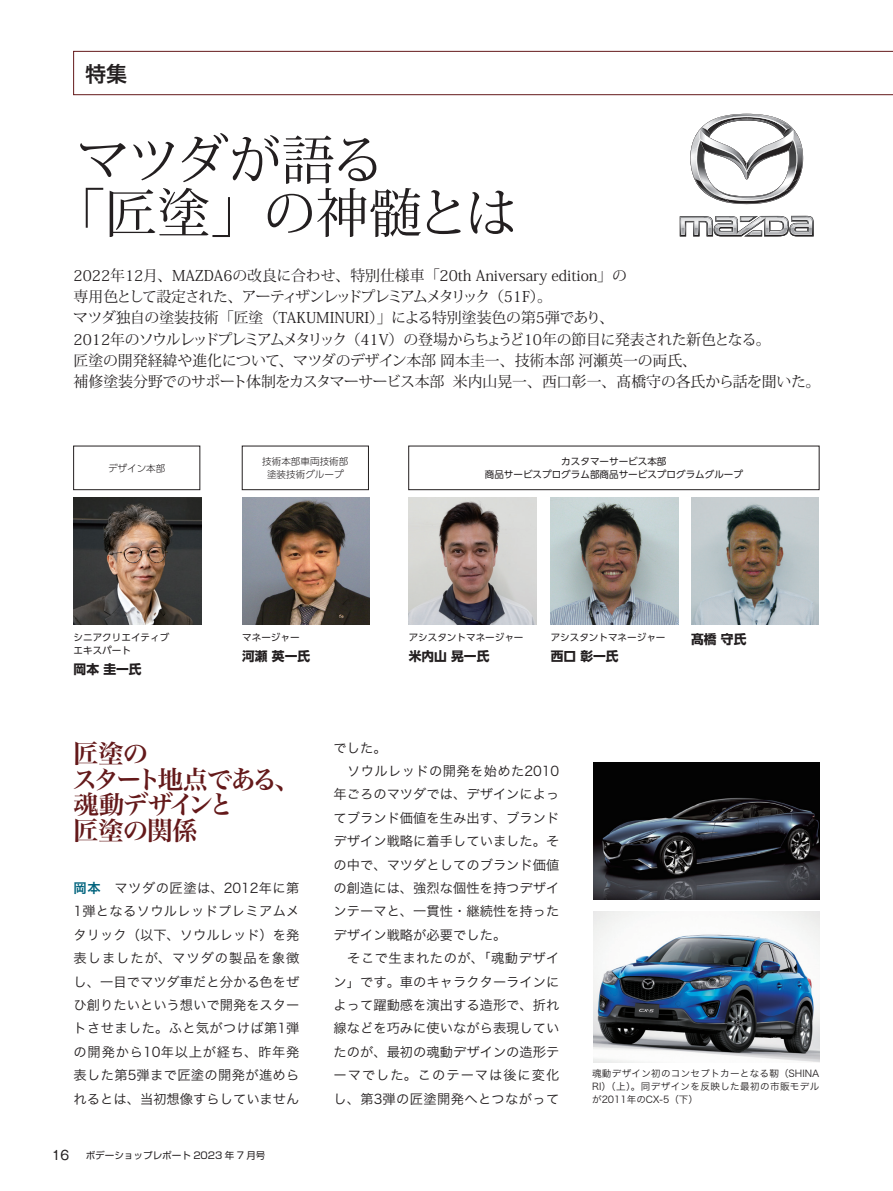
<style>
.page{position:relative;width:893px;height:1191px;background:#fff}
.page>*{position:absolute;margin:0;border:0;box-sizing:border-box;transform-origin:0 0}
.t1{font:53.1px/53.1px "Koz Min Pro";letter-spacing:-.03em;color:#231f20}
.t2{font:25.5px/25.5px "Hira Min Pro W6";letter-spacing:-.06em;color:#64191a}
.t3{font:21.3px "Hira Kaku Pro W6";color:#231f20}
.t4{font:14.85px/21.3px "Koz Min Pro";letter-spacing:-.01em;color:#231f20}
.t5{font:13.35px/23.4px "Hira Kaku Pro W3";color:#231f20;text-align:justify}
.t6{font:700 12.75px "UD Shin Go Pro";color:#231f20}
.t7{font:12.75px "Gothic MB101 Pro";color:#231f20}
.t8{font:9.6px/12.8px "UD Shin Go Pro";color:#231f20}
.t9{font:9.6px/12.8px "Hira Kaku Pro W3";letter-spacing:.03em;color:#231f20;text-align:justify}
.t10{font:300 9.6px/12.8px "UD Shin Go Pro";color:#231f20;text-align:center}
.t11{font:9.6px "Shin Go Pro";color:#231f20}
.s1{font-family:"Hira Kaku Pro W6";color:#01637d}
</style>
<div class="page">
<svg style="left:73px;top:51px;width:820px;height:44px"></svg>
<svg style="left:680px;top:216px;width:134px;height:21px"></svg>
<svg style="left:690px;top:114px;width:113px;height:90px"></svg>
<img style="left:74px;top:497px;width:127px;height:128px">
<img style="left:242px;top:497px;width:128px;height:128px">
<img style="left:409px;top:497px;width:127px;height:128px">
<img style="left:551px;top:497px;width:127px;height:128px">
<img style="left:691px;top:497px;width:128px;height:128px">
<div style="left:73px;top:446px;width:127px;height:44px;border:1px solid #231f20"></div>
<div style="left:242px;top:446px;width:127px;height:44px;border:1px solid #231f20"></div>
<div style="left:408px;top:446px;width:411px;height:44px;border:1px solid #231f20"></div>
<img style="left:593px;top:762px;width:226px;height:137px">
<img style="left:593px;top:911px;width:226px;height:151px">
<h3 class="t3" style="left:85px;top:55px;width:44px">特集</h3>
<h1 class="t1" style="left:52px;top:132px;width:468px;text-indent:24px">マツダが語る<br>「匠塗｣の神髄とは</h1>
<p class="t4" style="left:73px;top:264px;width:749px">2022年12月、MAZDA6の改良に合わせ、特別仕様車「20th Aniversary edition」の<br>専用色として設定された、アーティザンレッドプレミアムメタリック（51F）。<br>マツダ独自の塗装技術「匠塗（TAKUMINURI）｣による特別塗装色の第5弾であり、<br>2012年のソウルレッドプレミアムメタリック（41V）の登場からちょうど10年の節目に発表された新色となる。<br>匠塗の開発経緯や進化について、マツダのデザイン本部 岡本圭一、技術本部 河瀬英一の両氏、<br>補修塗装分野でのサポート体制をカスタマーサービス本部 米内山晃一、西口彰一、髙橋守の各氏から話を聞いた。</p>
<p class="t10" style="left:108px;top:461px;width:59px">デザイン本部</p>
<p class="t10" style="left:262px;top:455px;width:88px">技術本部車両技術部塗装技術グループ</p>
<p class="t8" style="left:485px;top:455px;width:260px;text-align:center">カスタマーサービス本部<br>商品サービスプログラム部商品サービスプログラムグループ</p>
<p class="t8" style="left:74px;top:631px;width:97px">シニアクリエイティブエキスパート　</p>
<p class="t6" style="left:74px;top:658px;width:70px">岡本 圭一氏</p>
<p class="t8" style="left:242px;top:631px;width:68px">マネージャー　</p>
<p class="t6" style="left:242px;top:646px;width:70px">河瀬 英一氏</p>
<p class="t8" style="left:409px;top:631px;width:116px">アシスタントマネージャー</p>
<p class="t6" style="left:409px;top:646px;width:82px">米内山 晃一氏</p>
<p class="t8" style="left:551px;top:631px;width:116px">アシスタントマネージャー</p>
<p class="t6" style="left:551px;top:646px;width:70px">西口 彰一氏</p>
<p class="t6" style="left:691px;top:629px;width:57px">髙橋 守氏</p>
<h2 class="t2" style="left:73px;top:739px;width:229px">匠塗の<br>スタート地点である、魂動デザインと<br>匠塗の関係</h2>
<p class="t5" style="left:74px;top:875px;width:227px"><span class="s1">岡本</span>　マツダの匠塗は、2012年に第1弾となるソウルレッドプレミアムメタリック（以下、ソウルレッド）を発表しましたが、マツダの製品を象徴し、一目でマツダ車だと分かる色をぜひ創りたいという想いで開発をスタートさせました。ふと気がつけば第1弾の開発から10年以上が経ち、昨年発表した第5弾まで匠塗の開発が進められるとは、当初想像すらしていません</p>
<p class="t7" style="left:52px;top:1144px;width:19px">16</p>
<p class="t11" style="left:86px;top:1147px;width:181px">ボデーショップレポート 2023 年 7 月号</p>
<p class="t5" style="left:334px;top:735px;width:227px;text-align:left">でした。<br>　ソウルレッドの開発を始めた2010年ごろのマツダでは、デザインによってブランド価値を生み出す、ブランドデザイン戦略に着手していました。その中で、マツダとしてのブランド価値の創造には、強烈な個性を持つデザインテーマと、一貫性・継続性を持ったデザイン戦略が必要でした。<br>　そこで生まれたのが、「魂動デザイン」です。車のキャラクターラインによって躍動感を演出する造形で、折れ線などを巧みに使いながら表現していたのが、最初の魂動デザインの造形テーマでした。このテーマは後に変化し、第3弾の匠塗開発へとつながって</p>
<p class="t9" style="left:592px;top:1066px;width:229px">魂動デザイン初のコンセプトカーとなる靭（SHINA RI）（上）。同デザインを反映した最初の市販モデルが2011年のCX-5（下）</p>
</div>
